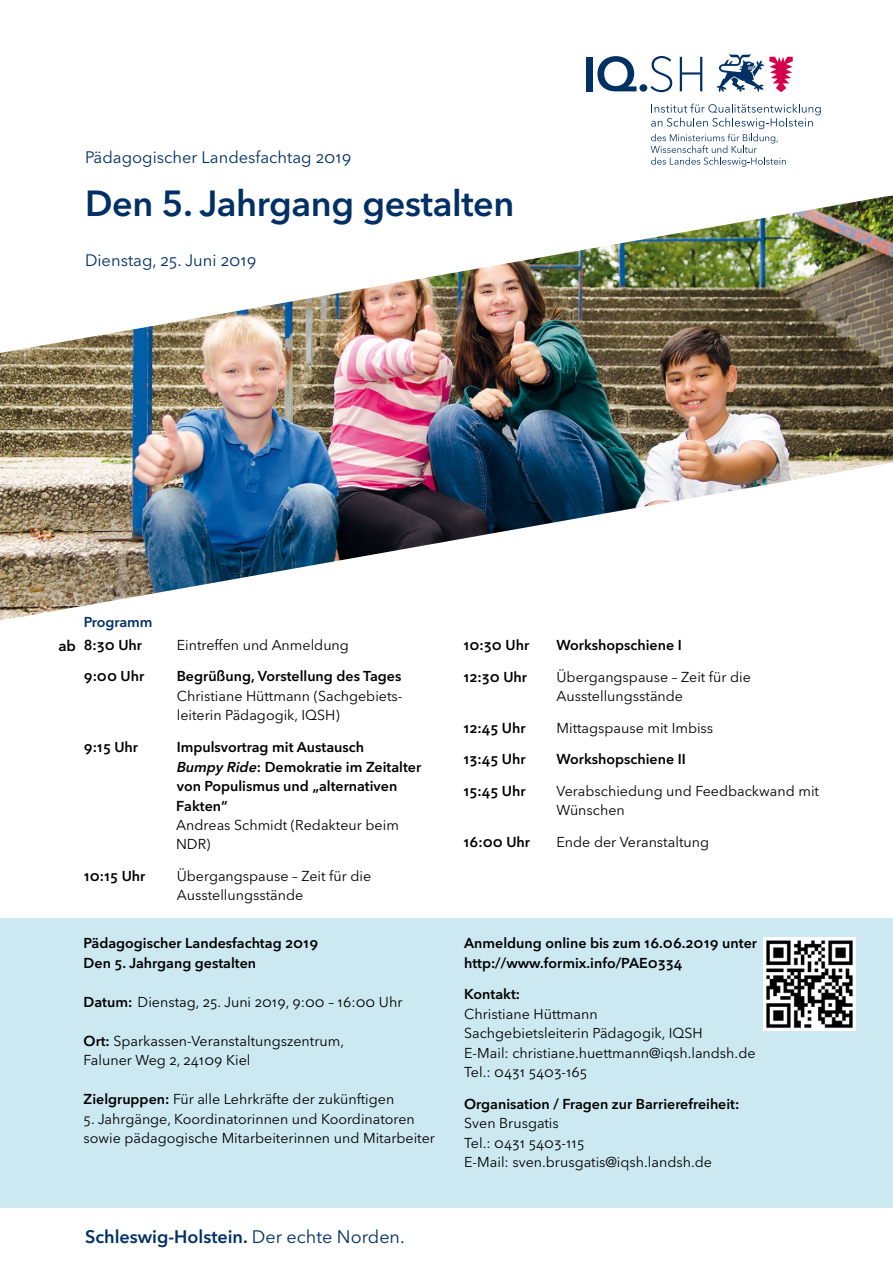
<style>
.page{position:relative;width:893px;height:1263px;background:#fff}
.page>*{position:absolute;margin:0;border:0;box-sizing:border-box;transform-origin:0 0}
.t1{font:600 36px "Avenir Next LT Pro";letter-spacing:-.01em;color:#003064}
.t2{font:600 18px "Avenir Next LT Pro";color:#003064}
.t3{font:16.5px "Avenir Next LT Pro";color:#003064}
.t4{font:600 14.85px "Avenir Next LT Pro";color:#000}
.t5{font:14.25px/19.5px "Avenir Next LT Pro";color:#000}
.t6{font:600 14.25px/19.6px "Avenir Next LT Pro";color:#000}
.t7{font:600 14.25px "Avenir Next LT Pro";color:#003064}
.s1{font-style:italic}
.s2{font-weight:600}
.s3{font-weight:400}
</style>
<div class="page">
<img style="left:0;top:353px;width:893px;height:268px">
<img style="left:0;top:56px;width:893px;height:297px">
<div style="left:0;top:918px;width:893px;height:345px;background:#cce9f2"></div>
<div style="left:0;top:1209px;width:893px;height:54px;background:#fff"></div>
<svg style="left:889px;top:56px;width:4px;height:140px"></svg>
<svg style="left:650px;top:56px;width:22px;height:36px"></svg>
<svg style="left:680px;top:57px;width:22px;height:34px"></svg>
<svg style="left:717px;top:54px;width:76px;height:38px"></svg>
<div style="left:587px;top:57px;width:6px;height:34px;background:#003064"></div>
<svg style="left:597px;top:56px;width:39px;height:35px"></svg>
<div style="left:639px;top:84px;width:8px;height:8px;background:#003064;border-radius:50%"></div>
<svg style="left:651px;top:104px;width:170px;height:63px"></svg>
<img style="left:763px;top:938px;width:93px;height:92px">
<p class="t3" style="left:85px;top:147px;width:268px">Pädagogischer Landesfachtag 2019</p>
<h1 class="t1" style="left:85px;top:181px;width:431px">Den 5. Jahrgang gestalten</h1>
<p class="t3" style="left:85px;top:250px;width:173px">Dienstag, 25. Juni 2019</p>
<p class="t4" style="left:58px;top:637px;width:19px">ab</p>
<p class="t7" style="left:84px;top:614px;width:70px">Programm</p>
<p class="t6" style="left:84px;top:635px;width:60px">8:30 Uhr</p>
<p class="t5" style="left:177px;top:635px;width:174px">Eintreffen und Anmeldung</p>
<p class="t6" style="left:84px;top:666px;width:62px">9:00 Uhr</p>
<p class="t6" style="left:177px;top:666px;width:226px">Begrüßung, Vorstellung des Tages</p>
<p class="t5" style="left:177px;top:686px;width:227px">Christiane Hüttmann (Sachgebiets&shy;leiterin Pädagogik, IQSH)</p>
<p class="t6" style="left:84px;top:737px;width:56px">9:15 Uhr</p>
<p class="t6" style="left:176px;top:737px;width:247px">Impulsvortrag mit Austausch<br><span class="s1">Bumpy Ride</span>: Demokratie im Zeitalter von Populismus und „alternativen<br>Fakten“</p>
<p class="t5" style="left:176px;top:815px;width:224px">Andreas Schmidt (Redakteur beim<br>NDR)</p>
<p class="t6" style="left:84px;top:866px;width:63px">10:15 Uhr</p>
<p class="t5" style="left:177px;top:866px;width:196px">Übergangspause – Zeit für die<br>Ausstellungsstände</p>
<p class="t6" style="left:84px;top:934px;width:236px">Pädagogischer Landesfachtag 2019<br>Den 5. Jahrgang gestalten</p>
<p class="t5" style="left:84px;top:992px;width:320px"><span class="s2">Datum:</span> Dienstag, 25. Juni 2019, 9:00 – 16:00 Uhr</p>
<p class="t5" style="left:84px;top:1031px;width:262px"><span class="s2">Ort:</span> Sparkassen-Veranstaltungszentrum,<br>Faluner Weg 2, 24109 Kiel</p>
<p class="t5" style="left:84px;top:1090px;width:312px"><span class="s2">Zielgruppen:</span> Für alle Lehrkräfte der zukünftigen</p>
<p class="t5" style="left:84px;top:1109px;width:353px">5. Jahrgänge, Koordinatorinnen und Koordinatoren sowie pädagogische Mitarbeiterinnen und Mitarbeiter</p>
<p class="t2" style="left:85px;top:1226px;width:321px">Schleswig-Holstein. <span class="s3">Der echte Norden.</span></p>
<p class="t6" style="left:463px;top:635px;width:67px">10:30 Uhr</p>
<p class="t6" style="left:556px;top:635px;width:127px">Workshopschiene I</p>
<p class="t6" style="left:463px;top:667px;width:65px">12:30 Uhr</p>
<p class="t5" style="left:556px;top:667px;width:196px">Übergangspause – Zeit für die<br>Ausstellungsstände</p>
<p class="t6" style="left:463px;top:718px;width:64px">12:45 Uhr</p>
<p class="t5" style="left:556px;top:718px;width:158px">Mittagspause mit Imbiss</p>
<p class="t6" style="left:463px;top:749px;width:64px">13:45 Uhr</p>
<p class="t6" style="left:556px;top:749px;width:131px">Workshopschiene II</p>
<p class="t6" style="left:463px;top:781px;width:64px">15:45 Uhr</p>
<p class="t5" style="left:556px;top:781px;width:264px">Verabschiedung und Feedbackwand mit<br>Wünschen</p>
<p class="t6" style="left:463px;top:832px;width:68px">16:00 Uhr</p>
<p class="t5" style="left:556px;top:832px;width:154px">Ende der Veranstaltung</p>
<p class="t6" style="left:464px;top:934px;width:294px">Anmeldung online bis zum 16.06.2019 unter http://www.formix.info/PAE0334</p>
<p class="t6" style="left:464px;top:984px;width:57px">Kontakt:</p>
<p class="t5" style="left:464px;top:1004px;width:293px">Christiane Hüttmann<br>Sachgebietsleiterin Pädagogik, IQSH<br>E-Mail: christiane.huettmann@iqsh.landsh.de<br>Tel.: 0431 5403-165</p>
<p class="t6" style="left:464px;top:1094px;width:277px">Organisation / Fragen zur Barrierefreiheit:</p>
<p class="t5" style="left:464px;top:1114px;width:249px">Sven Brusgatis<br>Tel.: 0431 5403-115<br>E-Mail: sven.brusgatis@iqsh.landsh.de</p>
</div>
